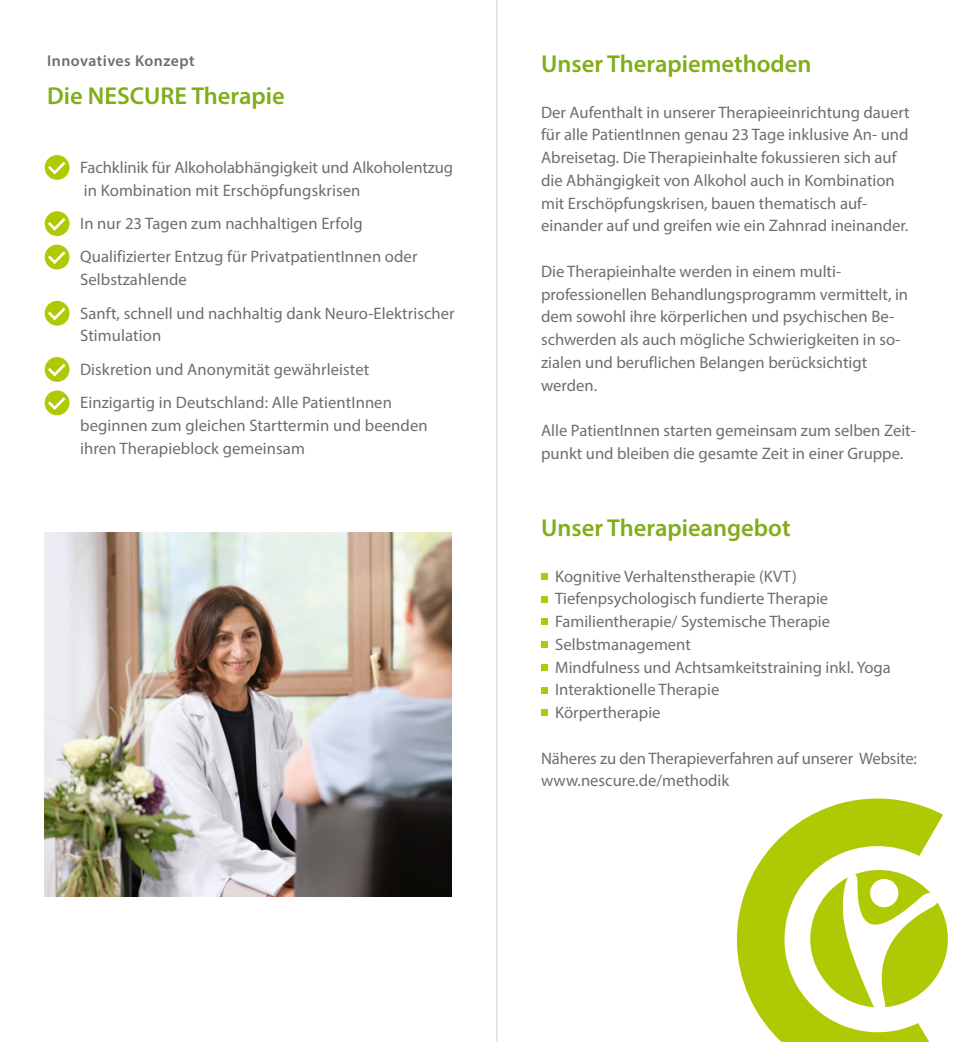
<style>
.page{position:relative;width:978px;height:1042px;background:#fff}
.page>*{position:absolute;margin:0;border:0;box-sizing:border-box;transform-origin:0 0}
.t1{font:600 24.5px "Myriad Pro";color:#83ac1b}
.t2{font:16.62px/22.8px "Myriad Pro";color:#696f73}
.t3{font:600 15.75px "Myriad Pro";letter-spacing:.03em;color:#696f73}
</style>
<div class="page">
<div style="left:45px;top:155px;width:24px;height:25px;background:#afca05;border-radius:50%"></div>
<svg style="left:45px;top:159px;width:23px;height:17px"></svg>
<div style="left:45px;top:211px;width:24px;height:25px;background:#afca05;border-radius:50%"></div>
<svg style="left:45px;top:215px;width:23px;height:18px"></svg>
<div style="left:45px;top:245px;width:24px;height:24px;background:#afca05;border-radius:50%"></div>
<svg style="left:45px;top:248px;width:23px;height:18px"></svg>
<div style="left:45px;top:301px;width:24px;height:25px;background:#afca05;border-radius:50%"></div>
<svg style="left:45px;top:305px;width:23px;height:17px"></svg>
<div style="left:45px;top:357px;width:24px;height:25px;background:#afca05;border-radius:50%"></div>
<svg style="left:45px;top:361px;width:23px;height:17px"></svg>
<div style="left:45px;top:390px;width:24px;height:25px;background:#afca05;border-radius:50%"></div>
<svg style="left:45px;top:394px;width:23px;height:18px"></svg>
<div style="left:541px;top:573px;width:6px;height:7px;background:#afca05"></div>
<svg style="left:541px;top:596px;width:6px;height:6px"></svg>
<div style="left:541px;top:618px;width:6px;height:7px;background:#afca05"></div>
<div style="left:541px;top:641px;width:6px;height:7px;background:#afca05"></div>
<div style="left:541px;top:664px;width:6px;height:7px;background:#afca05"></div>
<svg style="left:541px;top:687px;width:6px;height:6px"></svg>
<div style="left:541px;top:709px;width:6px;height:7px;background:#afca05"></div>
<svg style="left:736px;top:798px;width:211px;height:244px;fill:#afca05"></svg>
<img style="left:45px;top:532px;width:406px;height:364px">
<hr style="left:496px;top:0;width:1px;height:1042px;background:#cfd0d0">
<p class="t3" style="left:47px;top:54px;width:149px">Innovatives Konzept</p>
<h1 class="t1" style="left:47px;top:86px;width:239px">Die NESCURE Therapie</h1>
<p class="t2" style="left:80px;top:156px;width:374px">Fachklinik für Alkoholabhängigkeit und Alkoholentzug in Kombination mit Erschöpfungskrisen</p>
<p class="t2" style="left:80px;top:207px;width:339px;line-height:33.4px">In nur 23 Tagen zum nachhaltigen Erfolg<br>Qualifizierter Entzug für PrivatpatientInnen oder</p>
<p class="t2" style="left:80px;top:263px;width:376px;line-height:33.4px">Selbstzahlende<br>Sanft, schnell und nachhaltig dank Neuro-Elektrischer</p>
<p class="t2" style="left:80px;top:320px;width:313px;line-height:33.4px">Stimulation<br>Diskretion und Anonymität gewährleistet<br>Einzigartig in Deutschland: Alle PatientInnen</p>
<p class="t2" style="left:80px;top:415px;width:349px">beginnen zum gleichen Starttermin und beenden ihren Therapieblock gemeinsam</p>
<h1 class="t1" style="left:541px;top:54px;width:272px">Unser Therapiemethoden</h1>
<p class="t2" style="left:541px;top:101px;width:370px">Der Aufenthalt in unserer Therapieeinrichtung dauert für alle PatientInnen genau 23 Tage inklusive An- und Abreisetag. Die Therapieinhalte fokussieren sich auf die Abhängigkeit von Alkohol auch in Kombination mit Erschöpfungskrisen, bauen thematisch auf&shy;einander auf und greifen wie ein Zahnrad ineinander.</p>
<p class="t2" style="left:541px;top:260px;width:368px">Die Therapieinhalte werden in einem multi&shy;professionellen Behandlungsprogramm vermittelt, in dem sowohl ihre körperlichen und psychischen Be&shy;schwerden als auch mögliche Schwierigkeiten in so&shy;zialen und beruflichen Belangen berücksichtigt werden.</p>
<p class="t2" style="left:541px;top:420px;width:376px">Alle PatientInnen starten gemeinsam zum selben Zeit&shy;punkt und bleiben die gesamte Zeit in einer Gruppe.</p>
<h1 class="t1" style="left:541px;top:518px;width:251px">Unser Therapieangebot</h1>
<p class="t2" style="left:555px;top:565px;width:337px">Kognitive Verhaltenstherapie (KVT)<br>Tiefenpsychologisch fundierte Therapie Familientherapie/ Systemische Therapie Selbstmanagement<br>Mindfulness und Achtsamkeitstraining inkl. Yoga Interaktionelle Therapie<br>Körpertherapie</p>
<p class="t2" style="left:541px;top:747px;width:377px">Näheres zu den Therapieverfahren auf unserer Website: www.nescure.de/methodik</p>
</div>
